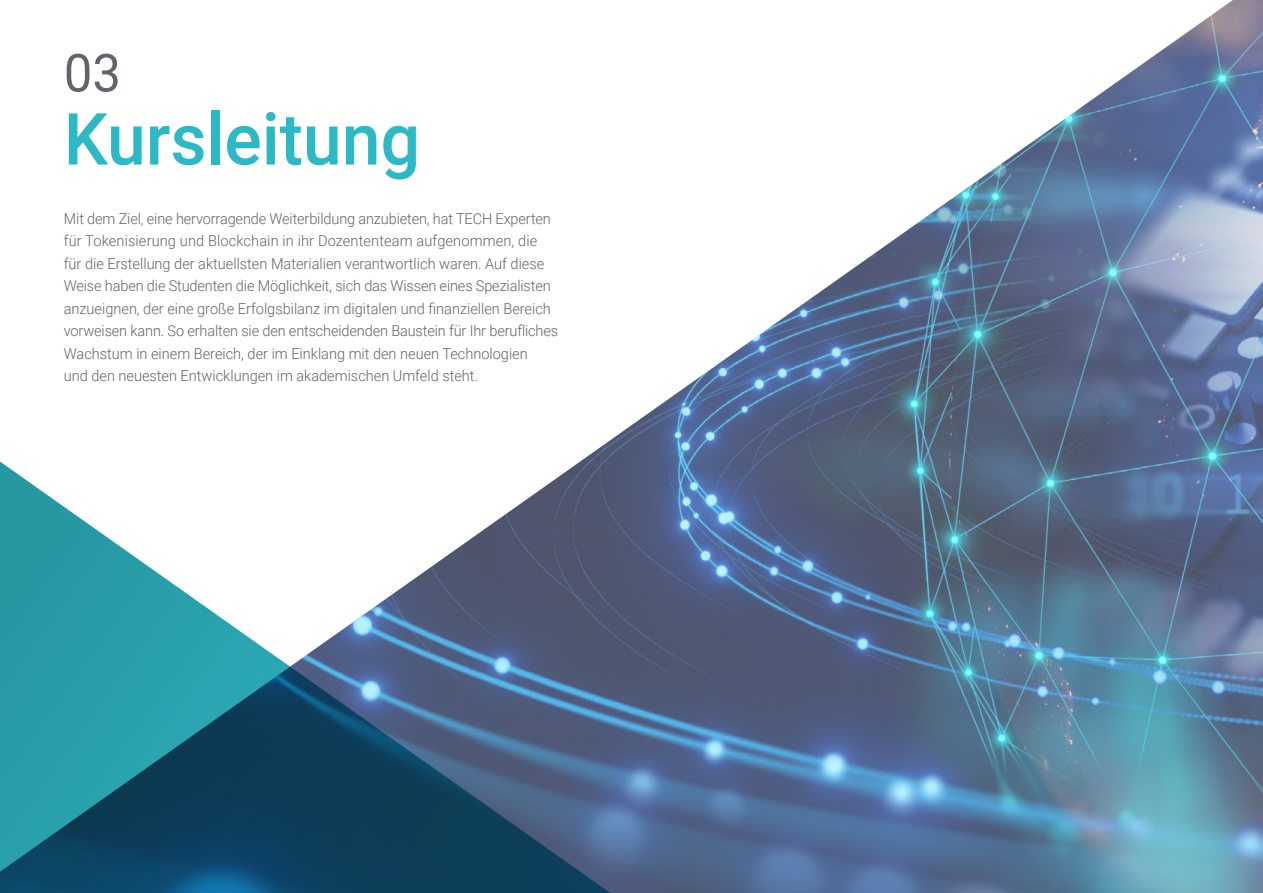
<style>
.page{position:relative;width:1263px;height:893px;background:#fff}
.page>*{position:absolute;margin:0;border:0;box-sizing:border-box;transform-origin:0 0}
.t1{font:500 72px "Roboto";color:#2db8c5}
.t2{font:52.5px "Roboto";color:#61646a}
.t3{font:300 15px/22.5px "Roboto";color:#61646a}
</style>
<div class="page">
<img style="left:602px;top:0;width:661px;height:893px">
<svg style="left:0;top:446px;width:640px;height:447px"></svg>
<h2 class="t2" style="left:64px;top:36px;width:59px">03</h2>
<h1 class="t1" style="left:64px;top:89px;width:358px">Kursleitung</h1>
<p class="t3" style="left:64px;top:207px;width:496px">Mit dem Ziel, eine hervorragende Weiterbildung anzubieten, hat TECH Experten für Tokenisierung und Blockchain in ihr Dozententeam aufgenommen, die für die Erstellung der aktuellsten Materialien verantwortlich waren. Auf diese Weise haben die Studenten die Möglichkeit, sich das Wissen eines Spezialisten anzueignen, der eine große Erfolgsbilanz im digitalen und finanziellen Bereich vorweisen kann. So erhalten sie den entscheidenden Baustein für Ihr berufliches Wachstum in einem Bereich, der im Einklang mit den neuen Technologien<br>und den neuesten Entwicklungen im akademischen Umfeld steht.</p>
</div>
